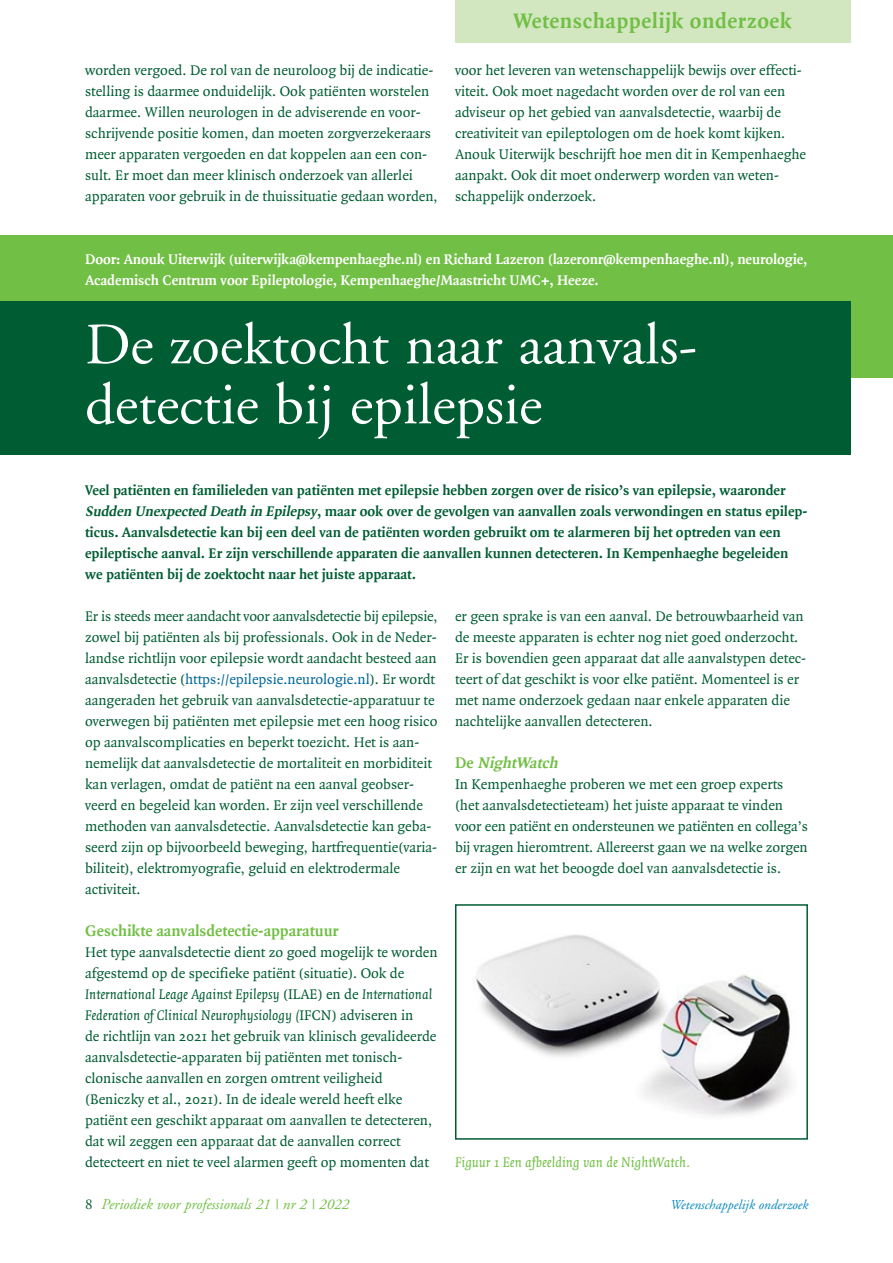
<style>
.page{position:relative;width:893px;height:1263px;background:#fff}
.page>*{position:absolute;margin:0;border:0;box-sizing:border-box;transform-origin:0 0}
.kop_garamond{font:58.5px/60px "Adobe Garamond";color:#fff}
._1-rubriek_pagina{font:700 22.5px "Quadraat";letter-spacing:.025em;color:#71bf44}
.tussenkop{font:700 16.5px "Quadraat";color:#71bf44}
.tussenkop-2{font:italic 700 16.5px "Quadraat";color:#71bf44}
.tekst{font:15px/21px "Quadraat";color:#005d33}
.intro{font:700 15px/21px "Quadraat";color:#005d33}
.bovenregel{font:700 15px/21px "Quadraat";letter-spacing:-.005em;color:#fff}
.t1{font:italic 15px "Adobe Garamond";color:#71bf44}
.bijschrift{font:italic 15px "Quadraat";color:#71bf44}
.t2{font:italic 13.5px "Adobe Garamond";color:#0a88be}
.s1{font-style:italic}
.s2{color:#006799}
.s3{font-style:normal}
.s4{font-style:normal;color:#005d33}
</style>
<div class="page">
<div style="left:0;top:236px;width:893px;height:142px;background:#71bf44"></div>
<div style="left:0;top:301px;width:850px;height:154px;background:#005d33"></div>
<div style="left:455px;top:0;width:395px;height:43px;background:#d2e7c0"></div>
<img style="left:475px;top:935px;width:316px;height:181px">
<div style="left:455px;top:904px;width:353px;height:236px;border:2px solid #005d33"></div>
<p class="_1-rubriek_pagina" style="left:513px;top:9px;width:280px">Wetenschappelijk onderzoek</p>
<p class="tekst" style="left:85px;top:60px;width:354px">worden vergoed. De rol van de neuroloog bij de indicatie&shy;stelling is daarmee onduidelijk. Ook patiënten worstelen daarmee. Willen neurologen in de adviserende en voor&shy;schrijvende positie komen, dan moeten zorgverzekeraars meer apparaten vergoeden en dat koppelen aan een con&shy;sult. Er moet dan meer klinisch onderzoek van allerlei apparaten voor gebruik in de thuissituatie gedaan worden,</p>
<p class="tekst" style="left:455px;top:60px;width:353px">voor het leveren van wetenschappelijk bewijs over effecti&shy;viteit. Ook moet nagedacht worden over de rol van een adviseur op het gebied van aanvalsdetectie, waarbij de creativiteit van epileptologen om de hoek komt kijken.<br>Anouk Uiterwijk beschrijft hoe men dit in Kempenhaeghe aanpakt. Ook dit moet onderwerp worden van weten&shy;schappelijk onderzoek.</p>
<p class="bovenregel" style="left:85px;top:249px;width:724px">Door: Anouk Uiterwijk (uiterwijka@kempenhaeghe.nl) en Richard Lazeron (lazeronr@kempenhaeghe.nl), neurologie,<br>Academisch Centrum voor Epileptologie, Kempenhaeghe/Maastricht UMC+, Heeze.</p>
<p class="kop_garamond" style="left:85px;top:316px;width:614px">De zoektocht naar aanvals&shy;detectie bij epilepsie</p>
<p class="intro" style="left:85px;top:480px;width:724px">Veel patiënten en familieleden van patiënten met epilepsie hebben zorgen over de risico’s van epilepsie, waaronder <span class="s1">Sudden Unexpected Death in Epilepsy</span>, maar ook over de gevolgen van aanvallen zoals verwondingen en status epilep&shy;ticus. Aanvalsdetectie kan bij een deel van de patiënten worden gebruikt om te alarmeren bij het optreden van een epileptische aanval. Er zijn verschillende apparaten die aanvallen kunnen detecteren. In Kempenhaeghe begeleiden we patiënten bij de zoektocht naar het juiste apparaat.</p>
<p class="tekst" style="left:85px;top:606px;width:354px">Er is steeds meer aandacht voor aanvalsdetectie bij epilepsie, zowel bij patiënten als bij professionals. Ook in de Neder&shy;landse richtlijn voor epilepsie wordt aandacht besteed aan aanvalsdetectie (<span class="s2">https://epilepsie.neurologie.nl</span>). Er wordt aangeraden het gebruik van aanvalsdetectie-apparatuur te overwegen bij patiënten met epilepsie met een hoog risico op aanvalscomplicaties en beperkt toezicht. Het is aan&shy;nemelijk dat aanvalsdetectie de mortaliteit en morbiditeit kan verlagen, omdat de patiënt na een aanval geobser&shy;veerd en begeleid kan worden. Er zijn veel verschillende methoden van aanvalsdetectie. Aanvalsdetectie kan geba&shy;seerd zijn op bijvoorbeeld beweging, hartfrequentie(varia&shy;biliteit), elektromyografie, geluid en elektrodermale activiteit.</p>
<p class="tussenkop" style="left:85px;top:922px;width:255px">Geschikte aanvalsdetectie-apparatuur</p>
<p class="tekst" style="left:85px;top:942px;width:354px">Het type aanvalsdetectie dient zo goed mogelijk te worden afgestemd op de specifieke patiënt (situatie). Ook de <span class="s1">International Leage Against Epilepsy</span> (ILAE) en de <span class="s1">International Federation of Clinical Neurophysiology (</span>IFCN) adviseren in<br>de richtlijn van 2021 het gebruik van klinisch gevalideerde aanvalsdetectie-apparaten bij patiënten met tonisch&shy;clonische aanvallen en zorgen omtrent veiligheid (Beniczky et al., 2021). In de ideale wereld heeft elke patiënt een geschikt apparaat om aanvallen te detecteren, dat wil zeggen een apparaat dat de aanvallen correct detecteert en niet te veel alarmen geeft op momenten dat</p>
<p class="tekst" style="left:455px;top:606px;width:353px">er geen sprake is van een aanval. De betrouwbaarheid van de meeste apparaten is echter nog niet goed onderzocht.<br>Er is bovendien geen apparaat dat alle aanvalstypen detec&shy;teert of dat geschikt is voor elke patiënt. Momenteel is er met name onderzoek gedaan naar enkele apparaten die nachtelijke aanvallen detecteren.</p>
<p class="tussenkop-2" style="left:455px;top:754px;width:107px"><span class="s3">D e</span> NightWatch</p>
<p class="tekst" style="left:455px;top:774px;width:354px">In Kempenhaeghe proberen we met een groep experts (het aanvalsdetectieteam) het juiste apparaat te vinden voor een patiënt en ondersteunen we patiënten en collega’s bij vragen hieromtrent. Allereerst gaan we na welke zorgen er zijn en wat het beoogde doel van aanvalsdetectie is.</p>
<p class="bijschrift" style="left:455px;top:1154px;width:237px">Figuur 1 Een afbeelding van de NightWatch.</p>
<p class="t1" style="left:85px;top:1196px;width:265px"><span class="s4">8</span> Periodiek voor professionals 21 | nr 2 | 2022</p>
<p class="t2" style="left:670px;top:1198px;width:140px">Wetenschappelijk onderzoek</p>
</div>
